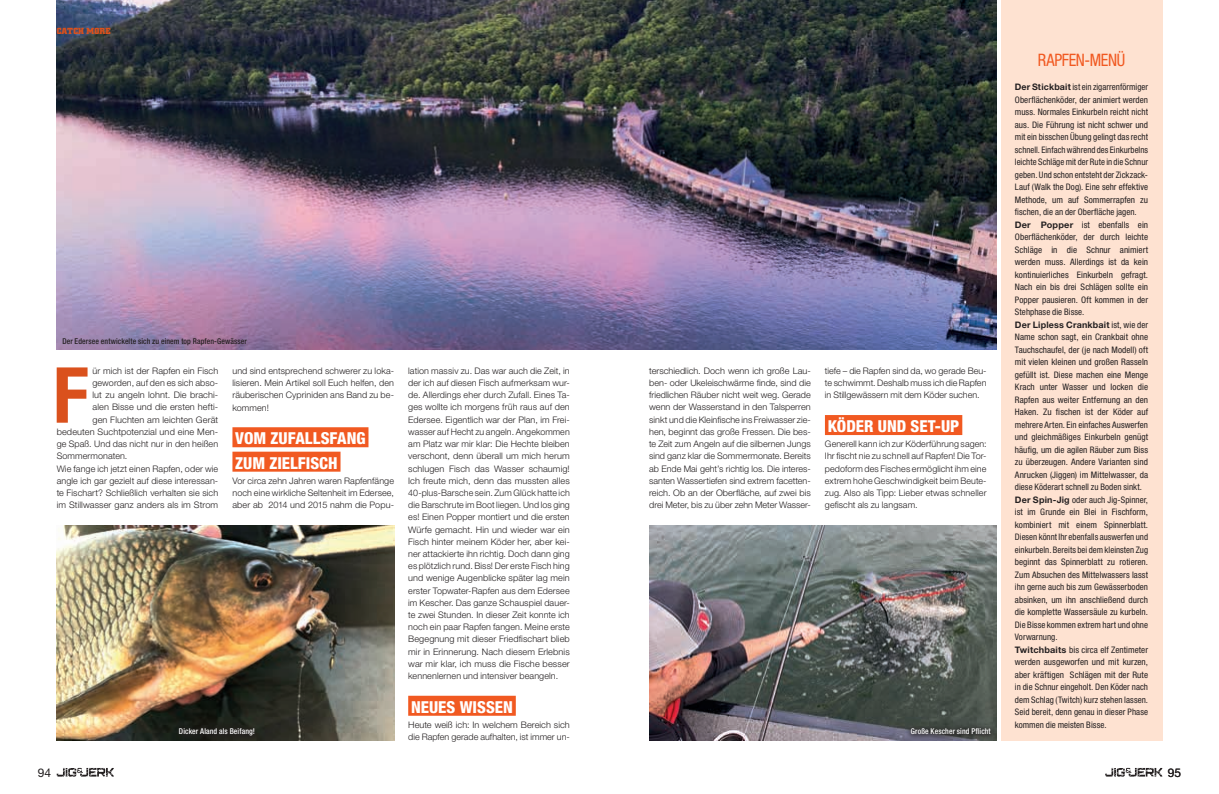
<style>
.page{position:relative;width:1219px;height:794px;background:#fff}
.page>*{position:absolute;margin:0;border:0;box-sizing:border-box;transform-origin:0 0}
.t1{font:700 condensed 77.3px "Helvetica Neue LT Std";color:#da511d}
.t2{font:condensed 17.2px "Helvetica Neue LT Std";letter-spacing:-.02em;color:#f15921;scale:.95 1}
.t3{font:800 condensed 16.5px/24.4px "Helvetica Neue LT Std";color:#fff}
.t4{font:12px "Helvetica Neue LT Std";color:#231f20}
.t5{font:300 9px/12.2px "Helvetica Neue LT Std";letter-spacing:.01em;color:#231f20;text-align:justify}
.t6{font:condensed 9px/12.5px "Helvetica Neue LT Std";color:#231f20}
.t7{font:700 9px "Square Slabserif 711 BT";letter-spacing:.015em;color:#da511d}
.t8{font:500 condensed 8px "Helvetica Neue LT Std";letter-spacing:.01em;color:#231f20;scale:.96 1}
.t9{font:500 condensed 8px "Helvetica Neue LT Std";letter-spacing:.015em;color:#fff;scale:.96 1}
.s1{font-weight:700;font-stretch:normal}
</style>
<div class="page">
<div style="left:232px;top:427px;width:136px;height:20px;background:#f15921"></div>
<div style="left:232px;top:451px;width:108px;height:20px;background:#f15921"></div>
<div style="left:408px;top:695px;width:108px;height:20px;background:#f15921"></div>
<div style="left:825px;top:415px;width:137px;height:20px;background:#f15921"></div>
<div style="left:1001px;top:0;width:161px;height:740px;background:#fee2d1"></div>
<img style="left:57px;top:0;width:939px;height:349px">
<img style="left:57px;top:526px;width:337px;height:214px">
<img style="left:649px;top:526px;width:347px;height:214px">
<div style="left:173px;top:722px;width:88px;height:20px;background:#231f20"></div>
<div style="left:905px;top:722px;width:92px;height:19px;background:#231f20;opacity:.76"></div>
<svg style="left:57px;top:768px;width:57px;height:9px"></svg>
<svg style="left:1105px;top:768px;width:57px;height:9px"></svg>
<p class="t7" style="left:57px;top:26px;width:56px">CATCH MORE</p>
<p class="t8" style="left:62px;top:336px;width:194px">Der Edersee entwickelte sich zu einem top Rapfen-Gewässer</p>
<p class="t5" style="left:649px;top:364px;width:163px">terschiedlich. Doch wenn ich große Lau&shy;ben- oder Ukeleischwärme finde, sind die friedlichen Räuber nicht weit weg. Gerade wenn der Wasserstand in den Talsperren sinkt und die Kleinfische ins Freiwasser zie&shy;hen, beginnt das große Fressen. Die bes&shy;te Zeit zum Angeln auf die silbernen Jungs sind ganz klar die Sommermonate. Bereits ab Ende Mai geht’s richtig los. Die interes&shy;santen Wassertiefen sind extrem facetten&shy;reich. Ob an der Oberfläche, auf zwei bis drei Meter, bis zu über zehn Meter Wasser-</p>
<p class="t5" style="left:825px;top:364px;width:163px">tiefe – die Rapfen sind da, wo gerade Beu&shy;te schwimmt. Deshalb muss ich die Rapfen in Stillgewässern mit dem Köder suchen.</p>
<h1 class="t1" style="left:53px;top:348px;width:37px">F</h1>
<p class="t5" style="left:92px;top:364px;width:127px">ür mich ist der Rapfen ein Fisch</p>
<p class="t5" style="left:232px;top:364px;width:163px">und sind entsprechend schwerer zu loka&shy;lisieren. Mein Artikel soll Euch helfen, den räuberischen Cypriniden ans Band zu be&shy;kommen!</p>
<h3 class="t3" style="left:235px;top:426px;width:132px">VOM ZUFALLSFANG<br>ZUM ZIELFISCH</h3>
<p class="t5" style="left:232px;top:474px;width:163px">Vor circa zehn Jahren waren Rapfenfänge noch eine wirkliche Seltenheit im Edersee, aber ab 2014 und 2015 nahm die Popu-</p>
<p class="t5" style="left:408px;top:364px;width:163px">lation massiv zu. Das war auch die Zeit, in der ich auf diesen Fisch aufmerksam wur&shy;de. Allerdings eher durch Zufall. Eines Ta&shy;ges wollte ich morgens früh raus auf den Edersee. Eigentlich war der Plan, im Frei&shy;wasser auf Hecht zu angeln. Angekommen am Platz war mir klar: Die Hechte bleiben verschont, denn überall um mich herum schlugen Fisch das Wasser schaumig!<br>Ich freute mich, denn das mussten alles 40-plus-Barsche sein. Zum Glück hatte ich die Barschrute im Boot liegen. Und los ging es! Einen Popper montiert und die ersten Würfe gemacht. Hin und wieder war ein Fisch hinter meinem Köder her, aber kei&shy;ner attackierte ihn richtig. Doch dann ging es plötzlich rund. Biss! Der erste Fisch hing und wenige Augenblicke später lag mein erster Topwater-Rapfen aus dem Edersee im Kescher. Das ganze Schauspiel dauer&shy;te zwei Stunden. In dieser Zeit konnte ich noch ein paar Rapfen fangen. Meine erste Begegnung mit dieser Friedfischart blieb mir in Erinnerung. Nach diesem Erlebnis war mir klar, ich muss die Fische besser kennenlernen und intensiver beangeln.</p>
<h3 class="t3" style="left:411px;top:694px;width:103px">NEUES WISSEN</h3>
<p class="t5" style="left:408px;top:718px;width:163px">Heute weiß ich: In welchem Bereich sich die Rapfen gerade aufhalten, ist immer un-</p>
<p class="t5" style="left:92px;top:376px;width:127px">geworden, auf den es sich abso-</p>
<p class="t5" style="left:92px;top:389px;width:127px">lut zu angeln lohnt. Die brachi-</p>
<p class="t5" style="left:92px;top:401px;width:127px">alen Bisse und die ersten hefti-</p>
<p class="t5" style="left:92px;top:413px;width:127px">gen Fluchten am leichten Gerät</p>
<p class="t5" style="left:57px;top:425px;width:163px">bedeuten Suchtpotenzial und eine Men-</p>
<p class="t5" style="left:57px;top:437px;width:163px">ge Spaß. Und das nicht nur in den heißen</p>
<p class="t5" style="left:57px;top:450px;width:72px">Sommermonaten.</p>
<p class="t5" style="left:57px;top:462px;width:163px">Wie fange ich jetzt einen Rapfen, oder wie</p>
<p class="t5" style="left:57px;top:474px;width:163px">angle ich gar gezielt auf diese interessan-</p>
<p class="t5" style="left:57px;top:486px;width:163px">te Fischart? Schließlich verhalten sie sich</p>
<p class="t5" style="left:57px;top:498px;width:163px">im Stillwasser ganz anders als im Strom</p>
<h3 class="t3" style="left:828px;top:413px;width:133px">KÖDER UND SET-UP</h3>
<p class="t5" style="left:825px;top:437px;width:163px">Generell kann ich zur Köderführung sagen:<br>Ihr fischt nie zu schnell auf Rapfen! Die Tor&shy;pedoform des Fisches ermöglicht ihm eine extrem hohe Geschwindigkeit beim Beute&shy;zug. Also als Tipp: Lieber etwas schneller gefischt als zu langsam.</p>
<p class="t9" style="left:179px;top:727px;width:81px">Dicker Aland als Beifang!</p>
<p class="t9" style="left:911px;top:726px;width:85px">Große Kescher sind Pflicht</p>
<h2 class="t2" style="left:1038px;top:50px;width:94px">RAPFEN-MENÜ</h2>
<p class="t6" style="left:1015px;top:81px;width:135px"><span class="s1">Der Stickbait</span> ist ein zigarrenförmiger Oberflächenköder, der animiert werden muss. Normales Einkurbeln reicht nicht aus. Die Führung ist nicht schwer und mit ein bisschen Übung gelingt das recht schnell. Einfach während des Einkurbelns leichte Schläge mit der Rute in die Schnur geben. Und schon entsteht der Zickzack-Lauf (Walk the Dog). Eine sehr effektive Methode, um auf Sommerrapfen zu fischen, die an der Oberfläche jagen.<br><span class="s1">Der Popper</span> ist ebenfalls ein Oberflächenköder, der durch leichte Schläge in die Schnur animiert werden muss. Allerdings ist da kein kontinuierliches Einkurbeln gefragt.<br>Nach ein bis drei Schlägen sollte ein Popper pausieren. Oft kommen in der Stehphase die Bisse.<br><span class="s1">Der Lipless Crankbait</span> ist, wie der Name schon sagt, ein Crankbait ohne Tauchschaufel, der (je nach Modell) oft mit vielen kleinen und großen Rasseln gefüllt ist. Diese machen eine Menge Krach unter Wasser und locken die Rapfen aus weiter Entfernung an den Haken. Zu fischen ist der Köder auf mehrere Arten. Ein einfaches Auswerfen und gleichmäßiges Einkurbeln genügt häufig, um die agilen Räuber zum Biss zu überzeugen. Andere Varianten sind Anrucken (Jiggen) im Mittelwasser, da diese Köderart schnell zu Boden sinkt.<br><span class="s1">Der Spin-Jig</span> oder auch Jig-Spinner, ist im Grunde ein Blei in Fischform, kombiniert mit einem Spinnerblatt.<br>Diesen könnt Ihr ebenfalls auswerfen und einkurbeln. Bereits bei dem kleinsten Zug beginnt das Spinnerblatt zu rotieren.<br>Zum Absuchen des Mittelwassers lasst ihn gerne auch bis zum Gewässerboden absinken, um ihn anschließend durch die komplette Wassersäule zu kurbeln.<br>Die Bisse kommen extrem hart und ohne Vorwarnung.<br><span class="s1">Twitchbaits</span> bis circa elf Zentimeter werden ausgeworfen und mit kurzen, aber kräftigen Schlägen mit der Rute in die Schnur eingeholt. Den Köder nach dem Schlag (Twitch) kurz stehen lassen.<br>Seid bereit, denn genau in dieser Phase kommen die meisten Bisse.</p>
<h3 class="t4" style="left:38px;top:765px;width:15px">94</h3>
<h3 class="t4" style="left:1168px;top:765px;width:15px">95</h3>
</div>
